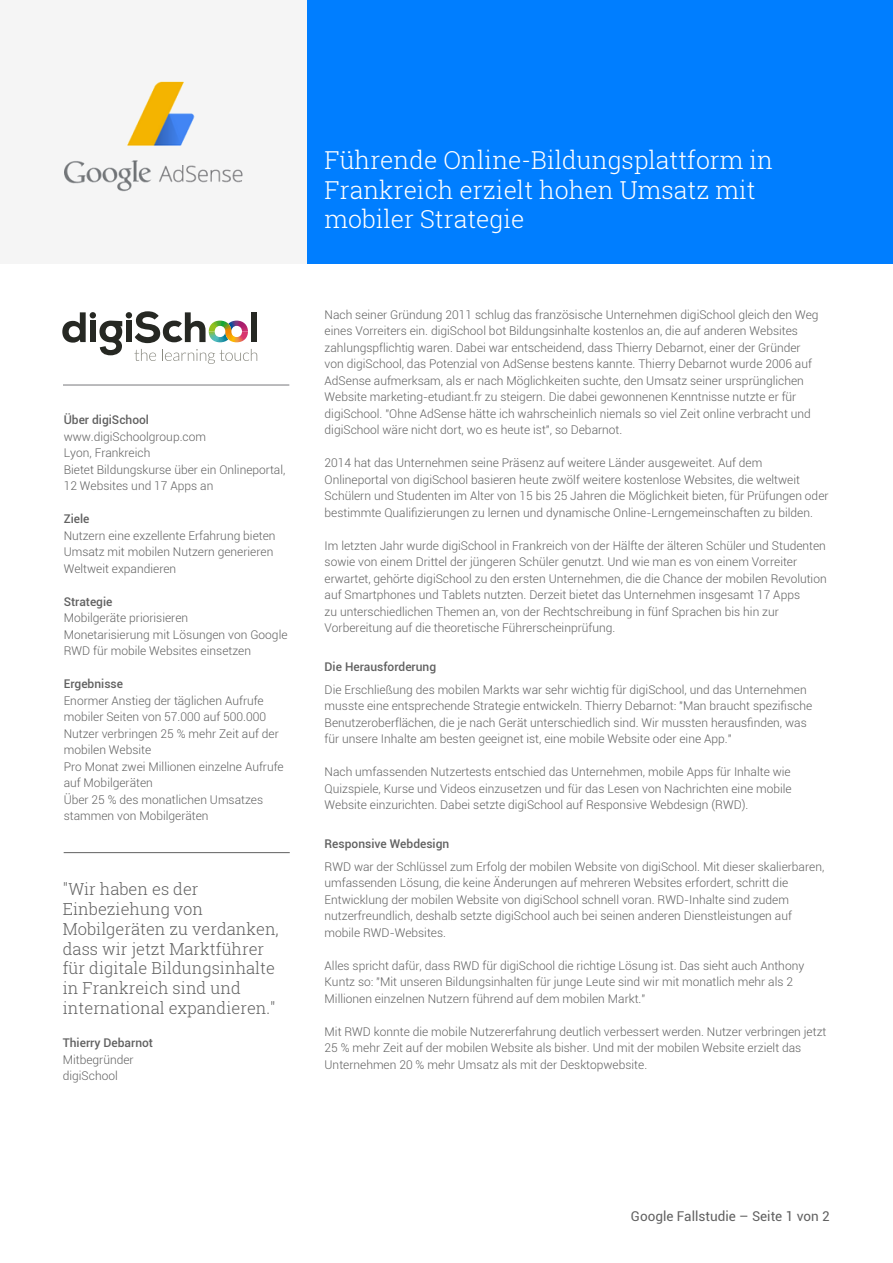
<style>
.page{position:relative;width:893px;height:1263px;background:#fff}
.page>*{position:absolute;margin:0;border:0;box-sizing:border-box;transform-origin:0 0}
.t1{font:300 24.75px/29.7px "Roboto Slab";color:#fff}
.t2{font:300 16.5px/19.8px "Roboto Slab";color:#616161}
.t3{font:13.5px "Roboto";color:#616161}
.t4{font:300 12px/16.5px "Roboto";color:#616161}
.t5{font:500 12px "Roboto";color:#616161}
</style>
<div class="page">
<div style="left:0;top:0;width:880px;height:264px;background:#f5f5f5"></div>
<div style="left:307px;top:0;width:586px;height:264px;background:#007eff"></div>
<hr style="left:63px;top:385px;width:226px;height:1px;background:#77787b">
<hr style="left:64px;top:852px;width:226px;height:1px;background:#616161">
<img style="left:64px;top:81px;width:179px;height:111px">
<svg style="left:62px;top:311px;width:195px;height:53px"></svg>
<p class="t5" style="left:64px;top:412px;width:87px">Über digiSchool</p>
<p class="t4" style="left:64px;top:428px;width:223px">www.digiSchoolgroup.com<br>Lyon, Frankreich<br>Bietet Bildungskurse über ein Onlineportal,<br>12 Websites und 17 Apps an</p>
<p class="t5" style="left:64px;top:511px;width:27px">Ziele</p>
<p class="t4" style="left:64px;top:527px;width:213px">Nutzern eine exzellente Erfahrung bieten<br>Umsatz mit mobilen Nutzern generieren<br>Weltweit expandieren</p>
<p class="t5" style="left:64px;top:593px;width:50px">Strategie</p>
<p class="t4" style="left:64px;top:609px;width:225px">Mobilgeräte priorisieren<br>Monetarisierung mit Lösungen von Google<br>RWD für mobile Websites einsetzen</p>
<p class="t5" style="left:64px;top:676px;width:61px">Ergebnisse</p>
<p class="t4" style="left:64px;top:692px;width:222px">Enormer Anstieg der täglichen Aufrufe mobiler Seiten von 57.000 auf 500.000<br>Nutzer verbringen 25 % mehr Zeit auf der mobilen Website<br>Pro Monat zwei Millionen einzelne Aufrufe auf Mobilgeräten<br>Über 25 % des monatlichen Umsatzes stammen von Mobilgeräten</p>
<h2 class="t2" style="left:63px;top:879px;width:217px">"Wir haben es der<br>Einbeziehung von<br>Mobilgeräten zu verdanken, dass wir jetzt Marktführer für digitale Bildungsinhalte in Frankreich sind und international expandieren."</h2>
<p class="t5" style="left:63px;top:1034px;width:92px">Thierry Debarnot</p>
<p class="t4" style="left:63px;top:1050px;width:72px">Mitbegründer digiSchool</p>
<h1 class="t1" style="left:325px;top:144px;width:450px">Führende Online-Bildungsplattform in<br>Frankreich erzielt hohen Umsatz mit mobiler Strategie</h1>
<p class="t4" style="left:325px;top:306px;width:495px">Nach seiner Gründung 2011 schlug das französische Unternehmen digiSchool gleich den Weg eines Vorreiters ein. digiSchool bot Bildungsinhalte kostenlos an, die auf anderen Websites zahlungspflichtig waren. Dabei war entscheidend, dass Thierry Debarnot, einer der Gründer von digiSchool, das Potenzial von AdSense bestens kannte. Thierry Debarnot wurde 2006 auf AdSense aufmerksam, als er nach Möglichkeiten suchte, den Umsatz seiner ursprünglichen Website marketing-etudiant.fr zu steigern. Die dabei gewonnenen Kenntnisse nutzte er für digiSchool. "Ohne AdSense hätte ich wahrscheinlich niemals so viel Zeit online verbracht und digiSchool wäre nicht dort, wo es heute ist", so Debarnot.</p>
<p class="t4" style="left:325px;top:454px;width:505px">2014 hat das Unternehmen seine Präsenz auf weitere Länder ausgeweitet. Auf dem Onlineportal von digiSchool basieren heute zwölf weitere kostenlose Websites, die weltweit Schülern und Studenten im Alter von 15 bis 25 Jahren die Möglichkeit bieten, für Prüfungen oder bestimmte Qualifizierungen zu lernen und dynamische Online-Lerngemeinschaften zu bilden.</p>
<p class="t4" style="left:325px;top:537px;width:504px">Im letzten Jahr wurde digiSchool in Frankreich von der Hälfte der älteren Schüler und Studenten sowie von einem Drittel der jüngeren Schüler genutzt. Und wie man es von einem Vorreiter erwartet, gehörte digiSchool zu den ersten Unternehmen, die die Chance der mobilen Revolution auf Smartphones und Tablets nutzten. Derzeit bietet das Unternehmen insgesamt 17 Apps<br>zu unterschiedlichen Themen an, von der Rechtschreibung in fünf Sprachen bis hin zur Vorbereitung auf die theoretische Führerscheinprüfung.</p>
<p class="t5" style="left:325px;top:659px;width:113px">Die Herausforderung</p>
<p class="t4" style="left:325px;top:681px;width:489px">Die Erschließung des mobilen Markts war sehr wichtig für digiSchool, und das Unternehmen musste eine entsprechende Strategie entwickeln. Thierry Debarnot: "Man braucht spezifische Benutzeroberflächen, die je nach Gerät unterschiedlich sind. Wir mussten herausfinden, was für unsere Inhalte am besten geeignet ist, eine mobile Website oder eine App."</p>
<p class="t4" style="left:325px;top:763px;width:469px;text-align:justify">Nach umfassenden Nutzertests entschied das Unternehmen, mobile Apps für Inhalte wie Quizspiele, Kurse und Videos einzusetzen und für das Lesen von Nachrichten eine mobile Website einzurichten. Dabei setzte digiSchool auf Responsive Webdesign (RWD).</p>
<p class="t5" style="left:325px;top:836px;width:126px">Responsive Webdesign</p>
<p class="t4" style="left:325px;top:858px;width:501px">RWD war der Schlüssel zum Erfolg der mobilen Website von digiSchool. Mit dieser skalierbaren, umfassenden Lösung, die keine Änderungen auf mehreren Websites erfordert, schritt die Entwicklung der mobilen Website von digiSchool schnell voran. RWD-Inhalte sind zudem nutzerfreundlich, deshalb setzte digiSchool auch bei seinen anderen Dienstleistungen auf mobile RWD-Websites.</p>
<p class="t4" style="left:325px;top:957px;width:481px">Alles spricht dafür, dass RWD für digiSchool die richtige Lösung ist. Das sieht auch Anthony<br>Kuntz so: "Mit unseren Bildungsinhalten für junge Leute sind wir mit monatlich mehr als 2<br>Millionen einzelnen Nutzern führend auf dem mobilen Markt."</p>
<p class="t4" style="left:325px;top:1023px;width:503px">Mit RWD konnte die mobile Nutzererfahrung deutlich verbessert werden. Nutzer verbringen jetzt<br>25 % mehr Zeit auf der mobilen Website als bisher. Und mit der mobilen Website erzielt das<br>Unternehmen 20 % mehr Umsatz als mit der Desktopwebsite.</p>
<p class="t3" style="left:631px;top:1207px;width:200px">Google Fallstudie – Seite 1 von 2</p>
</div>
